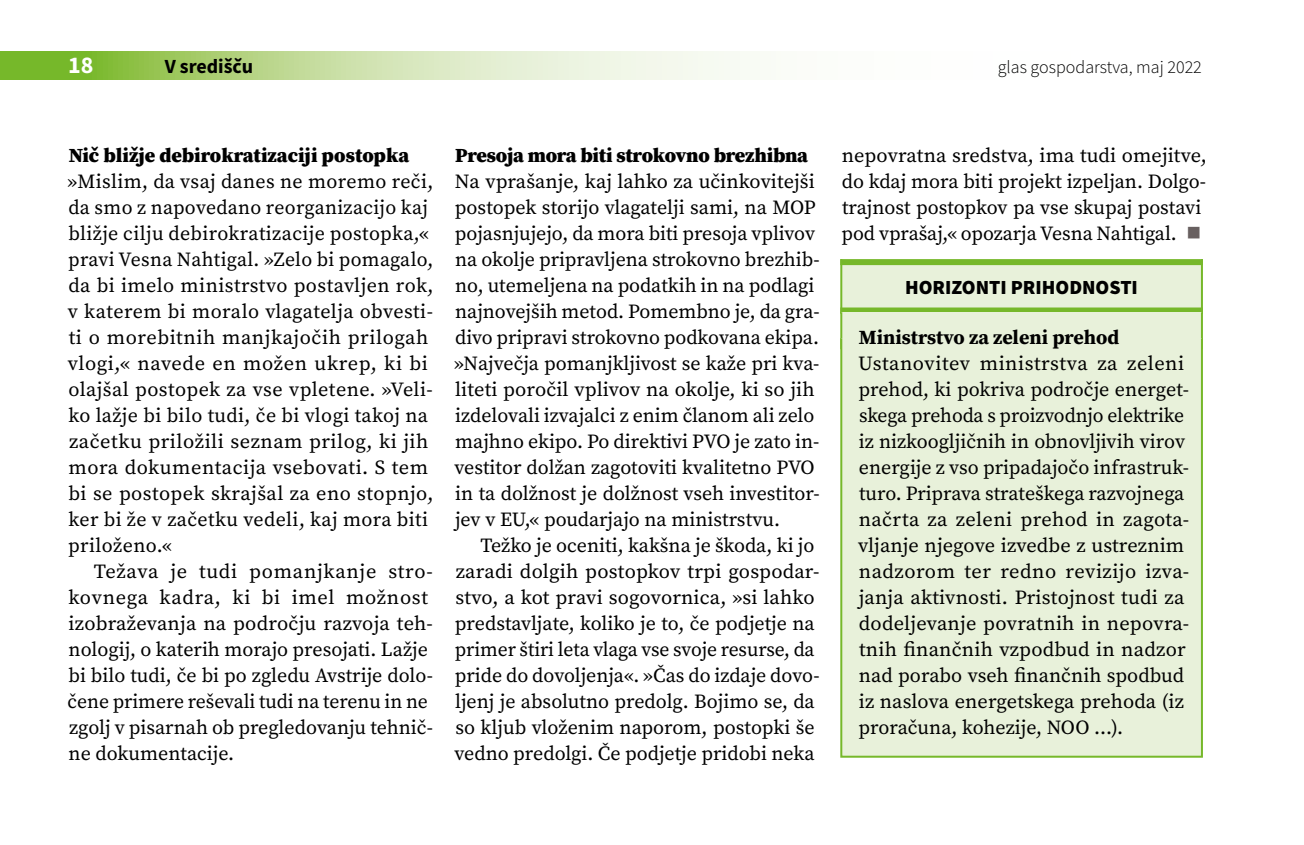
<style>
.page{position:relative;width:1304px;height:845px;background:#fff}
.page>*{position:absolute;margin:0;border:0;box-sizing:border-box;transform-origin:0 0}
.t1{font:700 24px "Source Sans Pro";color:#fff}
.t2{font:20px/26px "Source Serif Pro";color:#000}
.t3{font:20px/26px "Source Serif Pro";letter-spacing:.02em;color:#000}
.t4{font:900 20px "Source Serif Pro";letter-spacing:-.01em;color:#000}
.t5{font:700 20px "Source Serif Pro";color:#000}
.t6{font:900 20px "Source Sans Pro";color:#000}
.t7{font:700 20px "Source Sans Pro";color:#000}
.t8{font:300 18px "Source Sans Pro";color:#000}
.s1{color:#686060}
</style>
<div class="page">
<svg style="left:0;top:51px;width:760px;height:28px;background:#c4dea0"></svg>
<div style="left:841px;top:262px;width:361px;height:48px;background:#e8f1da"></div>
<hr style="left:840px;top:259px;width:2px;height:54px;background:#76b82a">
<hr style="left:1201px;top:259px;width:2px;height:54px;background:#76b82a">
<div style="left:840px;top:259px;width:363px;height:6px;background:#76b82a"></div>
<div style="left:840px;top:307px;width:363px;height:6px;background:#76b82a"></div>
<div style="left:841px;top:312px;width:361px;height:37px;background:#e8f1da"></div>
<hr style="left:840px;top:312px;width:2px;height:37px;background:#76b82a">
<hr style="left:1201px;top:312px;width:2px;height:37px;background:#76b82a">
<div style="left:841px;top:338px;width:361px;height:418px;background:#e8f1da"></div>
<div style="left:840px;top:337px;width:363px;height:420px;border:2px solid #76b82a"></div>
<p class="t1" style="left:68px;top:48px;width:27px">18</p>
<p class="t7" style="left:165px;top:52px;width:90px">V središču</p>
<p class="t8" style="left:998px;top:56px;width:206px">glas gospodarstva, maj 2022</p>
<p class="t4" style="left:69px;top:141px;width:342px">Nič bližje debirokratizaciji postopka</p>
<p class="t3" style="left:68px;top:168px;width:367px">»Mislim, da vsaj danes ne moremo reči, da smo z napovedano reorganizacijo kaj bližje cilju debirokratizacije postopka,« pravi Vesna Nahtigal. »Zelo bi pomagalo, da bi imelo ministrstvo postavljen rok, v katerem bi moralo vlagatelja obvesti&shy;ti o morebitnih manjkajočih prilogah vlogi,« navede en možen ukrep, ki bi olajšal postopek za vse vpletene. »Veli&shy;ko lažje bi bilo tudi, če bi vlogi takoj na začetku priložili seznam prilog, ki jih mora dokumentacija vsebovati. S tem bi se postopek skrajšal za eno stopnjo, ker bi že v začetku vedeli, kaj mora biti priloženo.«</p>
<p class="t2" style="left:68px;top:558px;width:367px;text-indent:26px">Težava je tudi pomanjkanje stro&shy;kovnega kadra, ki bi imel možnost izobraževanja na področju razvoja teh&shy;nologij, o katerih morajo presojati. Lažje bi bilo tudi, če bi po zgledu Avstrije dolo&shy;čene primere reševali tudi na terenu in ne zgolj v pisarnah ob pregledovanju tehnič&shy;ne dokumentacije.</p>
<p class="t4" style="left:455px;top:141px;width:354px">Presoja mora biti strokovno brezhibna</p>
<p class="t2" style="left:454px;top:168px;width:367px">Na vprašanje, kaj lahko za učinkovitejši postopek storijo vlagatelji sami, na MOP pojasnjujejo, da mora biti presoja vplivov na okolje pripravljena strokovno brezhib&shy;no, utemeljena na podatkih in na podlagi najnovejših metod. Pomembno je, da gra&shy;divo pripravi strokovno podkovana ekipa. »Največja pomanjkljivost se kaže pri kva&shy;liteti poročil vplivov na okolje, ki so jih izdelovali izvajalci z enim članom ali zelo majhno ekipo. Po direktivi PVO je zato in&shy;vestitor dolžan zagotoviti kvalitetno PVO in ta dolžnost je dolžnost vseh investitor&shy;jev v EU,« poudarjajo na ministrstvu.</p>
<p class="t2" style="left:454px;top:532px;width:367px;text-indent:26px">Težko je oceniti, kakšna je škoda, ki jo zaradi dolgih postopkov trpi gospodar&shy;stvo, a kot pravi sogovornica, »si lahko predstavljate, koliko je to, če podjetje na primer štiri leta vlaga vse svoje resurse, da pride do dovoljenja«. »Čas do izdaje dovo&shy;ljenj je absolutno predolg. Bojimo se, da so kljub vloženim naporom, postopki še vedno predolgi. Če podjetje pridobi neka</p>
<p class="t2" style="left:842px;top:142px;width:367px">nepovratna sredstva, ima tudi omejitve, do kdaj mora biti projekt izpeljan. Dolgo&shy;trajnost postopkov pa vse skupaj postavi pod vprašaj,« opozarja Vesna Nahtigal. <span class="s1">■</span></p>
<p class="t6" style="left:905px;top:273px;width:234px">HORIZONTI PRIHODNOSTI</p>
<p class="t5" style="left:859px;top:323px;width:262px">Ministrstvo za zeleni prehod</p>
<p class="t2" style="left:858px;top:350px;width:333px">Ustanovitev ministrstva za zeleni prehod, ki pokriva področje energet&shy;skega prehoda s proizvodnjo elektrike iz nizkoogljičnih in obnovljivih virov energije z vso pripadajočo infrastruk&shy;turo. Priprava strateškega razvojnega načrta za zeleni prehod in zagota&shy;vljanje njegove izvedbe z ustreznim nadzorom ter redno revizijo izva&shy;janja aktivnosti. Pristojnost tudi za dodeljevanje povratnih in nepovra&shy;tnih finančnih vzpodbud in nadzor nad porabo vseh finančnih spodbud iz naslova energetskega prehoda (iz proračuna, kohezije, NOO …).</p>
</div>
